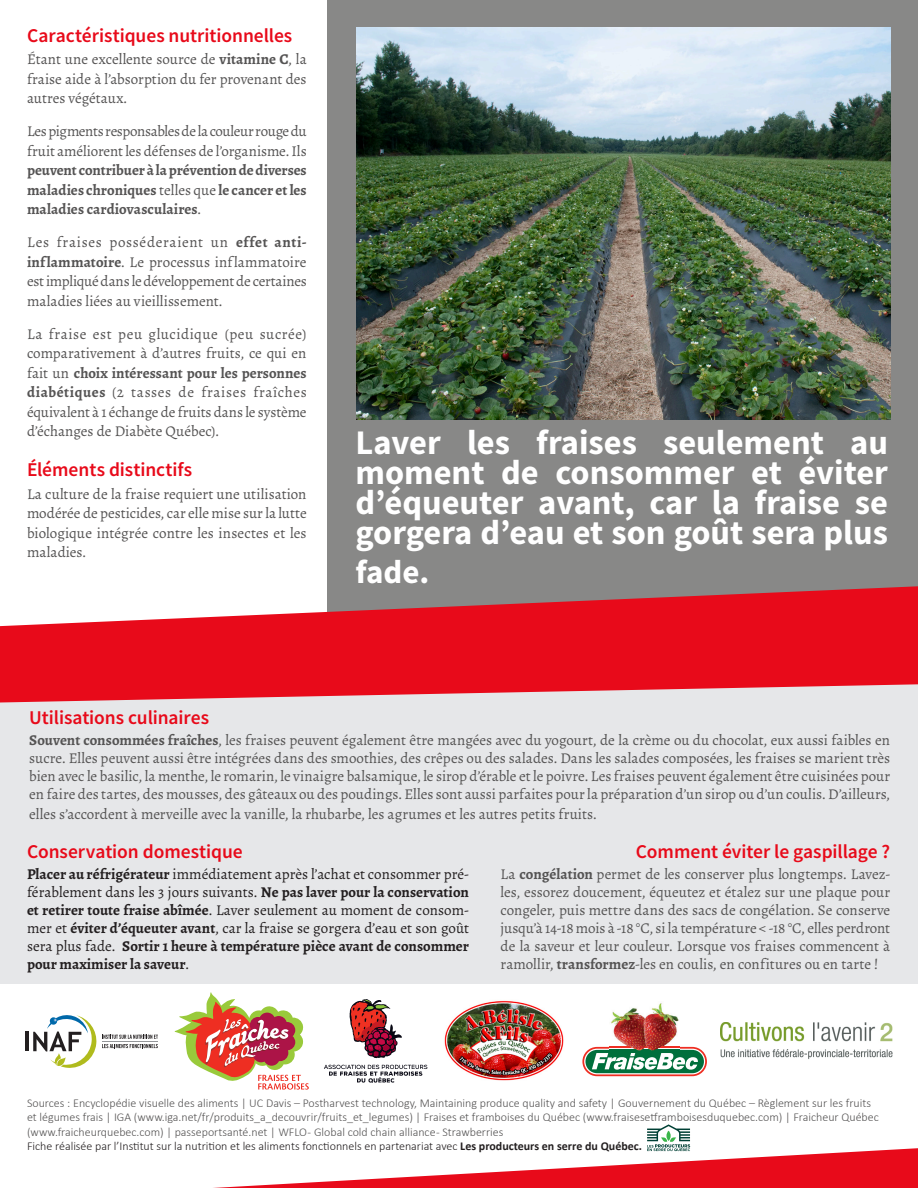
<style>
.page{position:relative;width:918px;height:1188px;background:#fff}
.page>*{position:absolute;margin:0;border:0;box-sizing:border-box;transform-origin:0 0}
.t1{font:700 34.5px/30px "Source Sans Pro";color:#fff;text-align:justify}
.t2{font:700 33px "Source Sans Pro";color:#fff}
.MainText{font:600 19.5px "Source Sans Pro";letter-spacing:-.005em;color:#e80a1a}
.Head1{font:15px/18px "Alegreya";color:#555454;text-align:justify}
.MainText-2{font:15px/19.5px "Alegreya";color:#555454;text-align:justify}
.t3{font:700 15px/18px "Alegreya";color:#231f20;text-align:justify}
.MainText-3{font:700 15px/19.5px "Alegreya";letter-spacing:.005em;color:#555454;text-align:justify}
.t4{font:300 12px/14.4px "Calibri";color:#555454}
.t5{font:300 12px "Calibri";color:#231f20}
.s1{font-weight:700}
.s2{font-weight:400}
</style>
<div class="page">
<div style="left:327px;top:0;width:591px;height:688px;background:#888887"></div>
<div style="left:0;top:677px;width:918px;height:307px;background:#e6e7e9"></div>
<svg style="left:0;top:586px;width:918px;height:116px;fill:#e80a1a"></svg>
<img style="left:357px;top:27px;width:533px;height:393px">
<hr style="left:26px;top:1032px;width:3px;height:19px;background:#231f20">
<svg style="left:33px;top:1015px;width:125px;height:53px"></svg>
<img style="left:721px;top:1022px;width:171px;height:37px">
<svg style="left:582px;top:1047px;width:125px;height:29px"></svg>
<svg style="left:584px;top:1049px;width:121px;height:25px"></svg>
<div style="left:585px;top:1050px;width:119px;height:23px;background:#006f3c;border-radius:12px"></div>
<svg style="left:592px;top:1053px;width:106px;height:17px"></svg>
<img style="left:609px;top:1003px;width:71px;height:48px">
<img style="left:444px;top:1000px;width:120px;height:81px">
<svg style="left:213px;top:1124px;width:705px;height:64px"></svg>
<svg style="left:666px;top:1131px;width:5px;height:10px"></svg>
<svg style="left:324px;top:1065px;width:103px;height:18px"></svg>
<svg style="left:350px;top:999px;width:52px;height:59px"></svg>
<svg style="left:175px;top:992px;width:134px;height:98px"></svg>
<p class="MainText" style="left:27px;top:22px;width:267px">Caractéristiques nutritionnelles</p>
<p class="MainText-2" style="left:27px;top:50px;width:281px">Étant une excellente source de <span class="s1">vitamine C</span>, la fraise aide à l’absorption du fer provenant des autres végétaux.</p>
<p class="MainText-3" style="left:27px;top:122px;width:281px"><span class="s2">Les pigments responsables de la couleur rouge du fruit améliorent les défenses de l’organisme. Ils </span>peuvent contribuer à la prévention de diverses maladies chroniques <span class="s2">telles que</span> le cancer et les maladies cardiovasculaires<span class="s2">.</span></p>
<p class="MainText-2" style="left:27px;top:233px;width:281px">Les fraises posséderaient un <span class="s1">effet anti&shy;inflammatoire</span>. Le processus inflammatoire est impliqué dans le développement de certaines maladies liées au vieillissement.</p>
<p class="MainText-2" style="left:27px;top:324px;width:281px">La fraise est peu glucidique (peu sucrée) comparativement à d’autres fruits, ce qui en fait un <span class="s1">choix intéressant pour les personnes diabétiques</span> (2 tasses de fraises fraîches équivalent à 1 échange de fruits dans le système d’échanges de Diabète Québec).</p>
<p class="MainText" style="left:27px;top:457px;width:167px">Éléments distinctifs</p>
<p class="MainText-2" style="left:27px;top:484px;width:281px">La culture de la fraise requiert une utilisation modérée de pesticides, car elle mise sur la lutte biologique intégrée contre les insectes et les maladies.</p>
<p class="t1" style="left:356px;top:427px;width:534px">Laver les fraises seulement au moment de consommer et éviter d’équeuter avant, car la fraise se gorgera d’eau et son goût sera plus</p>
<p class="t2" style="left:356px;top:550px;width:75px">fade.</p>
<p class="MainText" style="left:29px;top:705px;width:181px">Utilisations culinaires</p>
<p class="Head1" style="left:29px;top:732px;width:862px"><span class="s1">Souvent consommées fraîches</span>, les fraises peuvent également être mangées avec du yogourt, de la crème ou du chocolat, eux aussi faibles en sucre. Elles peuvent aussi être intégrées dans des smoothies, des crêpes ou des salades. Dans les salades composées, les fraises se marient très bien avec le basilic, la menthe, le romarin, le vinaigre balsamique, le sirop d’érable et le poivre. Les fraises peuvent également être cuisinées pour en faire des tartes, des mousses, des gâteaux ou des poudings. Elles sont aussi parfaites pour la préparation d’un sirop ou d’un coulis. D’ailleurs,</p>
<p class="Head1" style="left:29px;top:805px;width:569px">elles s’accordent à merveille avec la vanille, la rhubarbe, les agrumes et les autres petits fruits.</p>
<p class="MainText" style="left:27px;top:838px;width:217px">Conservation domestique</p>
<p class="t3" style="left:27px;top:865px;width:444px">Placer au réfrigérateur <span class="s2">immédiatement après l’achat et consommer pré&shy;férablement dans les 3 jours suivants.</span> Ne pas laver pour la conservation et retirer toute fraise abîmée<span class="s2">. Laver seulement au moment de consom&shy;mer et</span> éviter d’équeuter avant<span class="s2">, car la fraise se gorgera d’eau et son goût sera plus fade.</span> Sortir 1 heure à température pièce avant de consommer pour maximiser la saveur<span class="s2">.</span></p>
<p class="MainText" style="left:636px;top:839px;width:256px">Comment éviter le gaspillage ?</p>
<p class="Head1" style="left:501px;top:866px;width:391px">La <span class="s1">congélation</span> permet de les conserver plus longtemps. Lavez&shy;les, essorez doucement, équeutez et étalez sur une plaque pour congeler, puis mettre dans des sacs de congélation. Se conserve jusqu’à 14-18 mois à -18 °C, si la température &lt; -18 °C, elles perdront de la saveur et leur couleur. Lorsque vos fraises commencent à ramollir, <span class="s1">transformez</span>-les en coulis, en confitures ou en tarte !</p>
<p class="t4" style="left:27px;top:1096px;width:853px">Sources : Encyclopédie visuelle des aliments | UC Davis – Postharvest technology, Maintaining produce quality and safety | Gouvernement du Québec – Règlement sur les fruits et légumes frais | IGA (www.iga.net/fr/produits_a_decouvrir/fruits_et_legumes) | Fraises et framboises du Québec (www.fraisesetframboisesduquebec.com) | Fraicheur Québec (www.fraicheurquebec.com) | passeportsanté.net | WFLO - Global cold chain alliance - Strawberries</p>
<p class="t5" style="left:27px;top:1139px;width:617px">Fiche réalisée par l’Institut sur la nutrition et les aliments fonctionnels en partenariat avec <span class="s1">Les producteurs en serre du Québec.</span></p>
</div>
